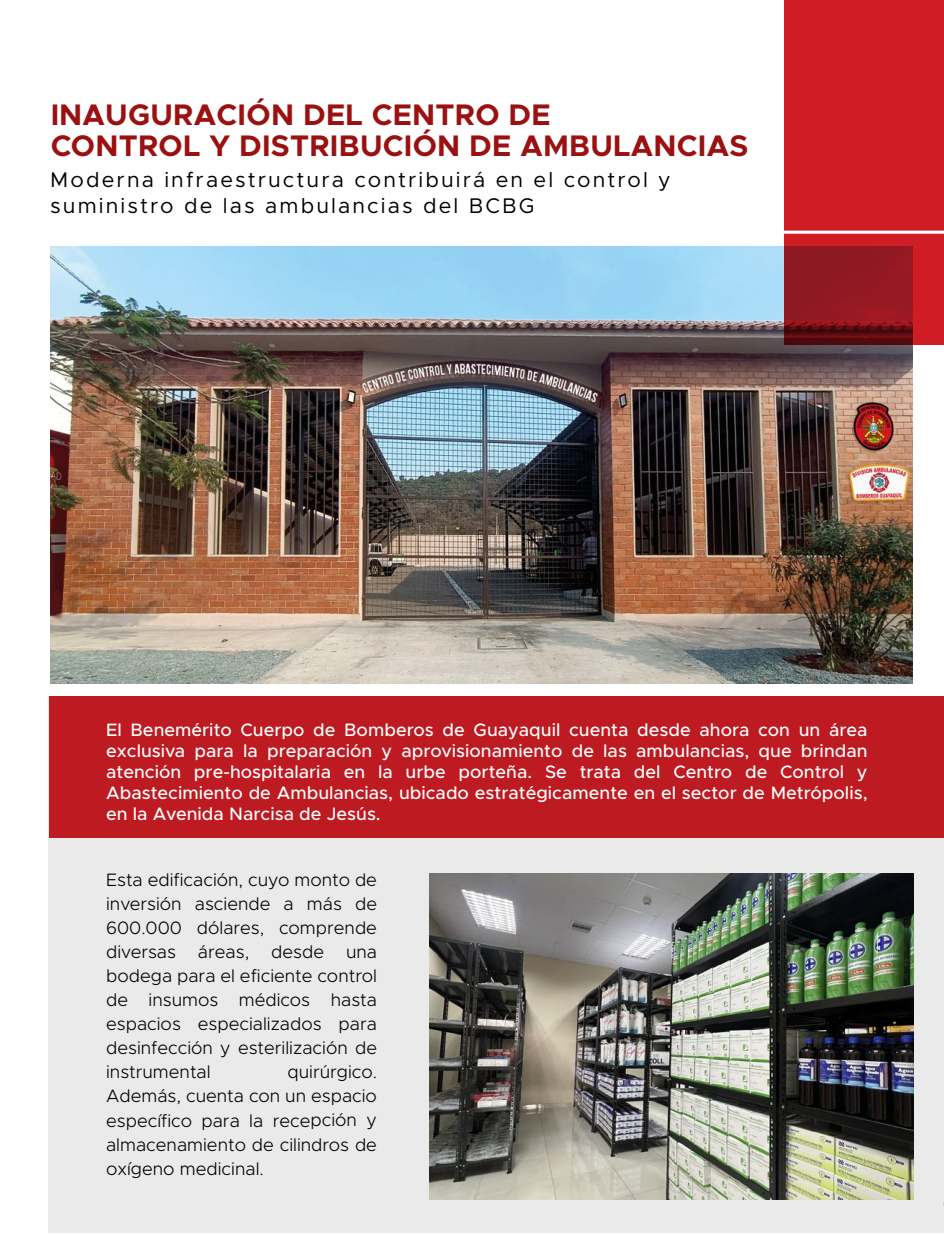
<style>
.page{position:relative;width:944px;height:1234px;background:#fff}
.page>*{position:absolute;margin:0;border:0;box-sizing:border-box;transform-origin:0 0}
.t1{font:700 29.85px/30.9px "Metropolis";letter-spacing:.01em;color:#9b1010}
.t2{font:21.3px/25.5px "Metropolis";letter-spacing:.1em;color:#000}
.t3{font:300 18px/24px "Metropolis";color:#000;text-align:justify}
.t4{font:500 18px/21px "Metropolis";color:#fff;text-align:justify}
</style>
<div class="page">
<img style="left:50px;top:247px;width:862px;height:436px">
<div style="left:48px;top:696px;width:896px;height:536px;background:#eaeaea"></div>
<div style="left:50px;top:696px;width:894px;height:142px;background:#be1a21"></div>
<svg style="left:784px;top:0;width:160px;height:345px;background:#be1b23"></svg>
<svg style="left:784px;top:230px;width:160px;height:4px"></svg>
<img style="left:430px;top:873px;width:483px;height:325px">
<h1 class="t1" style="left:50px;top:99px;width:700px">INAUGURACIÓN DEL CENTRO DE<br>CONTROL Y DISTRIBUCIÓN DE AMBULANCIAS</h1>
<p class="t2" style="left:50px;top:167px;width:622px">Moderna infraestructura contribuirá en el control y suministro de las ambulancias del BCBG</p>
<p class="t4" style="left:106px;top:718px;width:763px">El Benemérito Cuerpo de Bomberos de Guayaquil cuenta desde ahora con un área exclusiva para la preparación y aprovisionamiento de las ambulancias, que brindan atención pre-hospitalaria en la urbe porteña. Se trata del Centro de Control y Abastecimiento de Ambulancias, ubicado estratégicamente en el sector de Metrópolis, en la Avenida Narcisa de Jesús.</p>
<p class="t3" style="left:106px;top:867px;width:272px">Esta edificación, cuyo monto de inversión asciende a más de 600.000 dólares, comprende diversas áreas, desde una bodega para el eficiente control de insumos médicos hasta espacios especializados para desinfección y esterilización de instrumental</p>
<p class="t3" style="left:106px;top:1059px;width:272px;text-indent:181px">quirúrgico.<br>Además, cuenta con un espacio específico para la recepción y almacenamiento de cilindros de oxígeno medicinal.</p>
</div>
